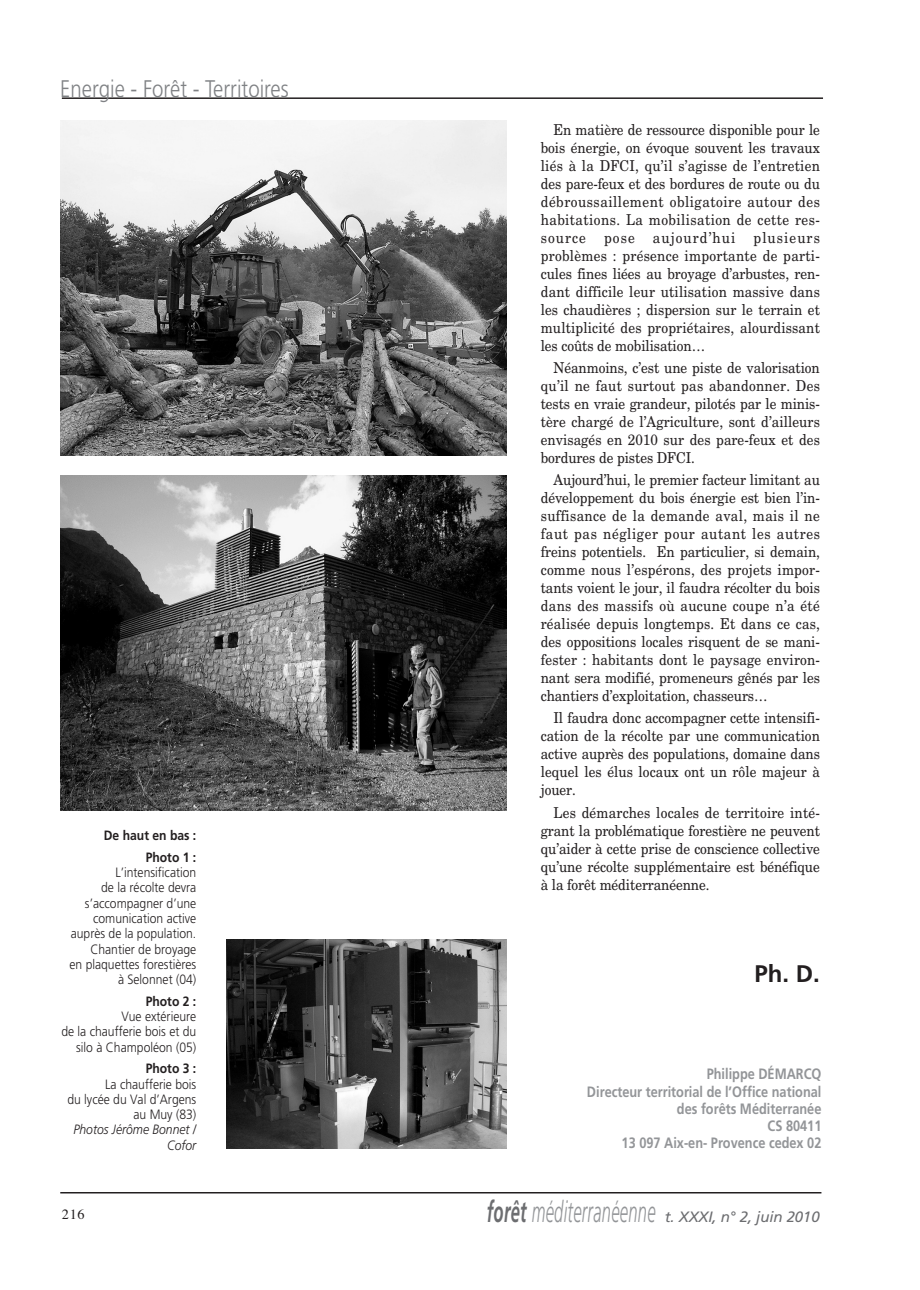
<style>
.page{position:relative;width:920px;height:1290px;background:#fff}
.page>*{position:absolute;margin:0;border:0;box-sizing:border-box;transform-origin:0 0}
.t1{font:300 24px "Frutiger";color:#808285;scale:.85 1}
.t2{font:700 24px "Frutiger";color:#231f20}
.t3{font:15px/18px "New Century Schlbk";letter-spacing:-.005em;color:#231f20;text-align:justify;scale:.9 1}
.t4{font:700 15px/17.2px "Frutiger";color:#939598;text-align:right;scale:.85 1}
.t5{font:italic 15px "Frutiger";letter-spacing:-.005em;color:#6c6d70}
.t6{font:14.25px "Times";color:#231f20}
.t7{font:300 13.5px/15.3px "Frutiger";color:#231f20;text-align:right;scale:.9 1}
.t8{font:700 13.5px/21.6px "Frutiger";color:#231f20;text-align:right;scale:.9 1}
.t9{font:italic 300 13.5px/15.3px "Frutiger";color:#231f20;text-align:right;scale:.9 1}
.s1{font-weight:700;font-size:29.7px}
.s2{font-weight:300;font-size:29.7px;color:#939598}
</style>
<div class="page">
<hr style="left:60px;top:1192px;width:761px;height:1px;background:#231f20">
<hr style="left:62px;top:97px;width:761px;height:2px;background:#231f20">
<img style="left:60px;top:120px;width:447px;height:335px">
<img style="left:60px;top:476px;width:447px;height:335px">
<img style="left:226px;top:939px;width:281px;height:210px">
<h1 class="t1" style="left:60px;top:75px;width:270px">Energie - Forêt - Territoires</h1>
<p class="t8" style="left:104px;top:824px;width:104px">De haut en bas :<br>Photo 1 :</p>
<p class="t7" style="left:69px;top:865px;width:142px">L’intensification<br>de la récolte devra s’accompagner d’une comunication active auprès de la population.<br>Chantier de broyage<br>en plaquettes forestières à Selonnet (04)</p>
<p class="t8" style="left:146px;top:990px;width:58px">Photo 2 :</p>
<p class="t7" style="left:61px;top:1009px;width:151px">Vue extérieure<br>de la chaufferie bois et du silo à Champoléon (05)</p>
<p class="t8" style="left:146px;top:1057px;width:58px">Photo 3 :</p>
<p class="t7" style="left:67px;top:1076px;width:145px">La chaufferie bois<br>du lycée du Val d’Argens au Muy (83)</p>
<p class="t9" style="left:73px;top:1122px;width:138px">Photos Jérôme Bonnet /<br>Cofor</p>
<p class="t6" style="left:62px;top:1201px;width:24px">216</p>
<p class="t3" style="left:541px;top:120px;width:312px;text-indent:13px">En matière de ressource disponible pour le bois énergie, on évoque souvent les travaux liés à la DFCI, qu’il s’agisse de l’entretien des pare-feux et des bordures de route ou du débroussaillement obligatoire autour des habitations. La mobilisation de cette res&shy;source pose aujourd’hui plusieurs problèmes : présence importante de parti&shy;cules fines liées au broyage d’arbustes, ren&shy;dant difficile leur utilisation massive dans les chaudières ; dispersion sur le terrain et multiplicité des propriétaires, alourdissant les coûts de mobilisation…</p>
<p class="t3" style="left:541px;top:358px;width:312px;text-indent:13px">Néanmoins, c’est une piste de valorisation qu’il ne faut surtout pas abandonner. Des tests en vraie grandeur, pilotés par le minis&shy;tère chargé de l’Agriculture, sont d’ailleurs envisagés en 2010 sur des pare-feux et des bordures de pistes DFCI.</p>
<p class="t3" style="left:541px;top:470px;width:312px;text-indent:13px">Aujourd’hui, le premier facteur limitant au développement du bois énergie est bien l’in&shy;suffisance de la demande aval, mais il ne faut pas négliger pour autant les autres freins potentiels. En particulier, si demain, comme nous l’espérons, des projets impor&shy;tants voient le jour, il faudra récolter du bois dans des massifs où aucune coupe n’a été réalisée depuis longtemps. Et dans ce cas, des oppositions locales risquent de se mani&shy;fester : habitants dont le paysage environ&shy;nant sera modifié, promeneurs gênés par les chantiers d’exploitation, chasseurs…</p>
<p class="t3" style="left:541px;top:709px;width:312px;text-indent:13px">Il faudra donc accompagner cette intensifi&shy;cation de la récolte par une communication active auprès des populations, domaine dans lequel les élus locaux ont un rôle majeur à jouer.</p>
<p class="t3" style="left:541px;top:803px;width:312px;text-indent:13px">Les démarches locales de territoire inté&shy;grant la problématique forestière ne peuvent qu’aider à cette prise de conscience collective qu’une récolte supplémentaire est bénéfique à la forêt méditerranéenne.</p>
<h1 class="t2" style="left:755px;top:959px;width:67px">Ph. D.</h1>
<p class="t4" style="left:587px;top:1065px;width:277px">Philippe DÉMARCQ<br>Directeur territorial de l’Office national des forêts Méditerranée<br>CS 80411<br>13 097 Aix-en- Provence cedex 02</p>
<p class="t5" style="left:487px;top:1208px;width:334px"><span class="s1">forêt</span> <span class="s2">méditerranéenne</span> t. XXXI, n° 2, juin 2010</p>
</div>
